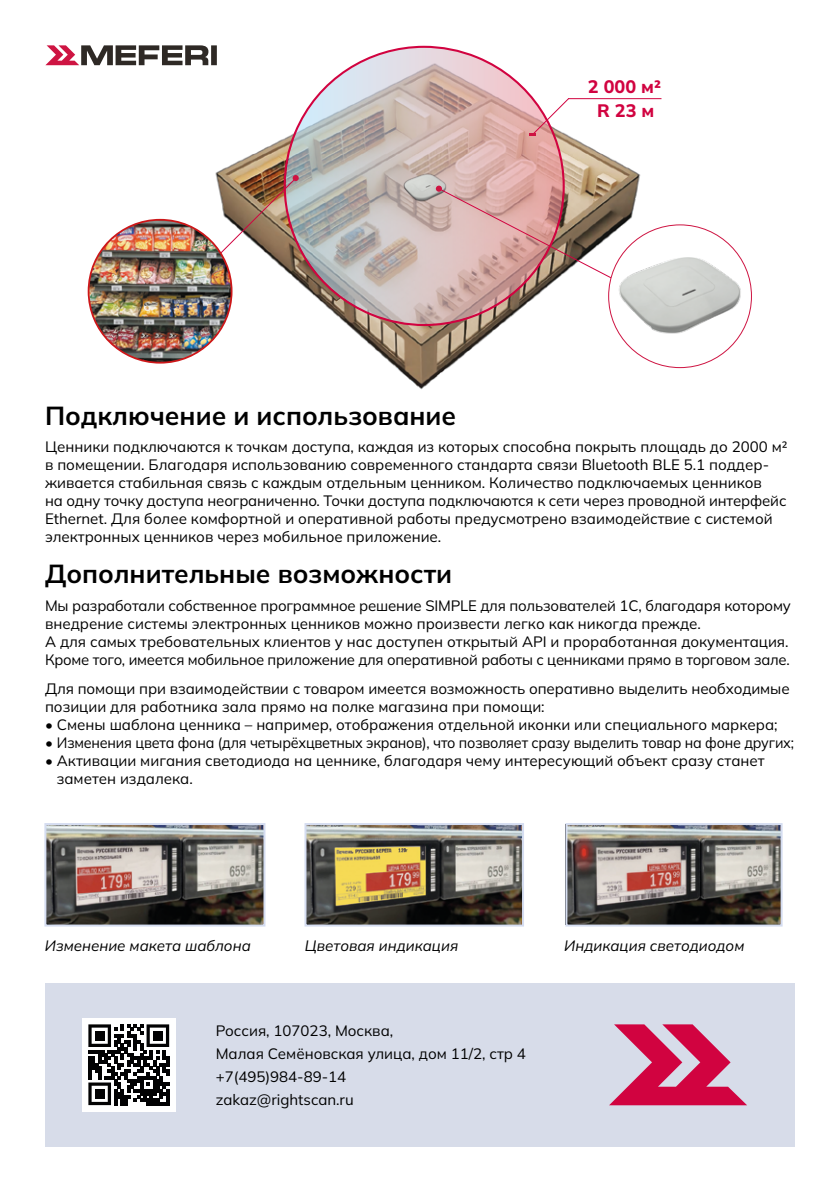
<style>
.page{position:relative;width:840px;height:1191px;background:#fff}
.page>*{position:absolute;margin:0;border:0;box-sizing:border-box;transform-origin:0 0}
.t1{font:700 26px "Mulish";color:#000}
.t2{font:800 18px/24.2px "Mulish";color:#d10340;text-align:center}
.t3{font:15px/18px "Mulish";color:#000}
.t4{font:italic 15px "Mulish";color:#000}
</style>
<div class="page">
<img style="left:211px;top:65px;width:436px;height:325px">
<svg style="left:283px;top:46px;width:281px;height:280px"></svg>
<div style="left:45px;top:983px;width:749px;height:163px;background:#d7dce9"></div>
<img style="left:402px;top:166px;width:45px;height:44px">
<img style="left:47px;top:826px;width:215px;height:97px">
<div style="left:44px;top:823px;width:221px;height:103px;border:2px solid #d5ddf1"></div>
<img style="left:307px;top:826px;width:213px;height:97px">
<div style="left:304px;top:823px;width:219px;height:103px;border:2px solid #d5ddf1"></div>
<img style="left:568px;top:826px;width:211px;height:97px">
<div style="left:565px;top:823px;width:217px;height:103px;border:2px solid #d5ddf1"></div>
<svg style="left:609px;top:1024px;width:137px;height:81px"></svg>
<svg style="left:45px;top:45px;width:172px;height:20px"></svg>
<div style="left:82px;top:1018px;width:93px;height:93px;background:#fff"></div>
<svg style="left:88px;top:1024px;width:81px;height:81px"></svg>
<div style="left:95px;top:1030px;width:9px;height:10px;background:#020203"></div>
<div style="left:153px;top:1030px;width:10px;height:10px;background:#020203"></div>
<div style="left:95px;top:1089px;width:9px;height:9px;background:#020203"></div>
<hr style="left:568px;top:98px;width:93px;height:1px;background:#d10340">
<img style="left:89px;top:220px;width:142px;height:143px;border-radius:71px">
<svg style="left:608px;top:225px;width:143px;height:142px"></svg>
<img style="left:613px;top:231px;width:132px;height:133px">
<img style="left:210px;top:175px;width:88px;height:89px">
<svg style="left:435px;top:186px;width:178px;height:94px;background:#c6a19a"></svg>
<svg style="left:529px;top:97px;width:41px;height:39px"></svg>
<h1 class="t1" style="left:45px;top:398px;width:412px">Подключение и использование</h1>
<p class="t2" style="left:587px;top:74px;width:75px">2 000 м2<br>R 23 м</p>
<p class="t3" style="left:45px;top:437px;width:743px">Ценники подключаются к точкам доступа, каждая из которых способна покрыть площадь до 2000 м² в помещении. Благодаря использованию современного стандарта связи Bluetooth BLE 5.1 поддер&shy;живается стабильная связь с каждым отдельным ценником. Количество подключаемых ценников<br>на одну точку доступа неограниченно. Точки доступа подключаются к сети через проводной интерфейс Ethernet. Для более комфортной и оперативной работы предусмотрено взаимодействие с системой электронных ценников через мобильное приложение.</p>
<h1 class="t1" style="left:45px;top:556px;width:408px">Дополнительные возможности</h1>
<p class="t3" style="left:45px;top:596px;width:747px">Мы разработали собственное программное решение SIMPLE для пользователей 1С, благодаря которому внедрение системы электронных ценников можно произвести легко как никогда прежде.<br>А для самых требовательных клиентов у нас доступен открытый API и проработанная документация.<br>Кроме того, имеется мобильное приложение для оперативной работы с ценниками прямо в торговом зале.</p>
<p class="t3" style="left:45px;top:679px;width:745px">Для помощи при взаимодействии с товаром имеется возможность оперативно выделить необходимые позиции для работника зала прямо на полке магазина при помощи:</p>
<p class="t3" style="left:45px;top:715px;width:733px">• Смены шаблона ценника – например, отображения отдельной иконки или специального маркера;</p>
<p class="t3" style="left:45px;top:733px;width:750px">• Изменения цвета фона (для четырёхцветных экранов), что позволяет сразу выделить товар на фоне других;</p>
<p class="t3" style="left:57px;top:751px;width:709px;text-indent:-12px">• Активации мигания светодиода на ценнике, благодаря чему интересующий объект сразу станет заметен издалека.</p>
<p class="t4" style="left:45px;top:935px;width:207px">Изменение макета шаблона</p>
<p class="t4" style="left:304px;top:935px;width:155px">Цветовая индикация</p>
<p class="t4" style="left:564px;top:935px;width:182px">Индикация светодиодом</p>
<p class="t3" style="left:215px;top:1018px;width:311px;line-height:23px">Россия, 107023, Москва,<br>Малая Семёновская улица, дом 11/2, стр 4 +7(495)984-89-14<br>zakaz@rightscan.ru</p>
</div>
